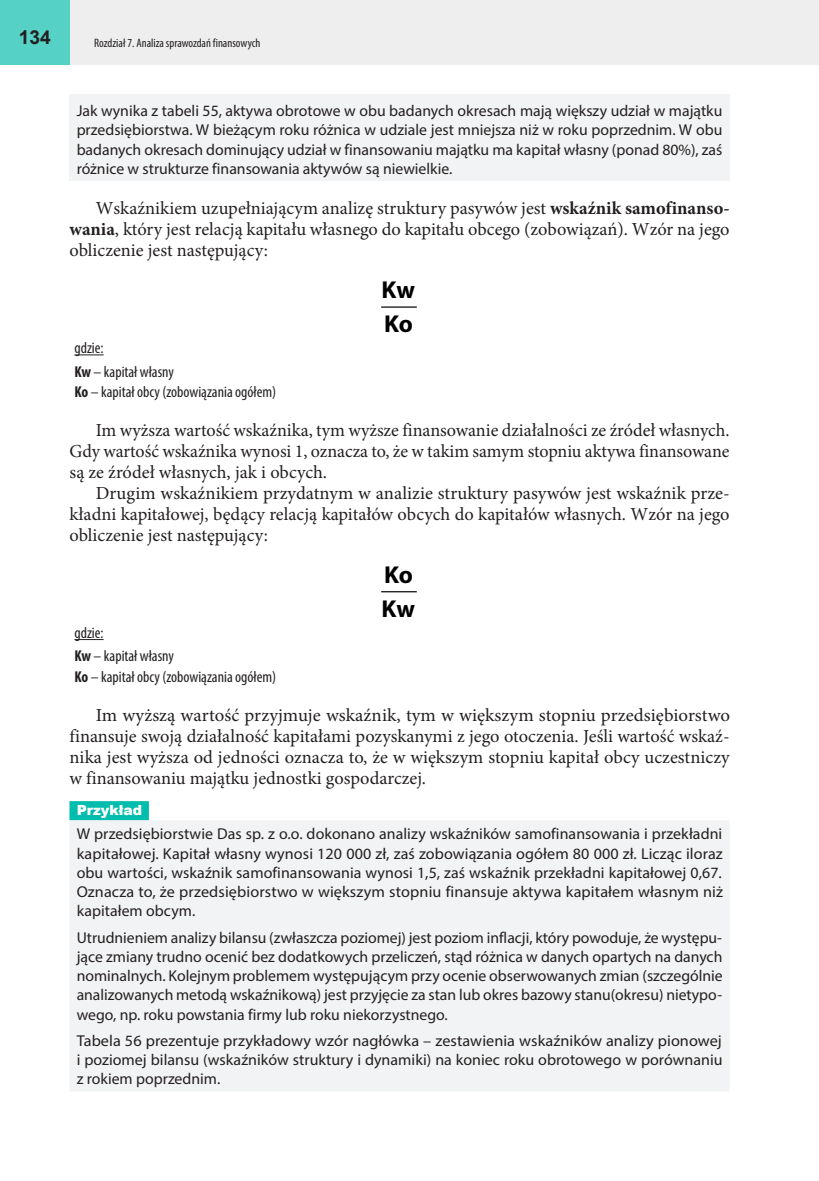
<style>
.page{position:relative;width:819px;height:1181px;background:#fff}
.page>*{position:absolute;margin:0;border:0;box-sizing:border-box;transform-origin:0 0}
.t1{font:700 24.5px/34.3px "Myriad Pro";letter-spacing:-.005em;color:#000}
.t2{font:700 19.25px "Arial";color:#231f20}
.t3{font:18.38px/21px "Minion Pro";color:#231f20;text-align:justify}
.t4{font:15.75px/19.2px "Myriad Pro";color:#231f20;text-align:justify}
.t5{font:condensed 15.75px/23.1px "Myriad Pro";color:#231f20}
.t6{font:900 14px "Arial";color:#fff}
.t7{font:condensed 12.25px "Myriad Pro";color:#231f20}
.s1{font-weight:700}
</style>
<div class="page">
<div style="left:69px;top:801px;width:80px;height:19px;background:#00bdad"></div>
<div style="left:69px;top:94px;width:660px;height:87px;background:#f2f3f4"></div>
<hr style="left:381px;top:306px;width:36px;height:2px;background:#000">
<hr style="left:74px;top:354px;width:30px;height:1px;background:#231f20">
<hr style="left:381px;top:591px;width:36px;height:1px;background:#000">
<hr style="left:74px;top:639px;width:30px;height:1px;background:#231f20">
<div style="left:69px;top:820px;width:660px;height:271px;background:#f2f3f4"></div>
<div style="left:0;top:0;width:819px;height:64px;background:#eeeeef"></div>
<div style="left:0;top:0;width:69px;height:64px;background:#56d1c5"></div>
<p class="t2" style="left:19px;top:24px;width:34px">134</p>
<p class="t7" style="left:94px;top:35px;width:168px">Rozdział 7. Analiza sprawozdań finansowych</p>
<p class="t4" style="left:77px;top:101px;width:647px">Jak wynika z tabeli 55, aktywa obrotowe w obu badanych okresach mają większy udział w majątku przedsiębiorstwa. W bieżącym roku różnica w udziale jest mniejsza niż w roku poprzednim. W obu badanych okresach dominujący udział w finansowaniu majątku ma kapitał własny (ponad 80%), zaś różnice w strukturze finansowania aktywów są niewielkie.</p>
<p class="t3" style="left:69px;top:198px;width:661px;text-indent:26px">Wskaźnikiem uzupełniającym analizę struktury pasywów jest <span class="s1">wskaźnik samofinanso&shy;wania</span>, który jest relacją kapitału własnego do kapitału obcego (zobowiązań). Wzór na jego obliczenie jest następujący:</p>
<h1 class="t1" style="left:381px;top:272px;width:35px">Kw<br>Ko</h1>
<p class="t5" style="left:74px;top:336px;width:101px">gdzie:<br><span class="s1">Kw</span> – kapitał własny</p>
<p class="t5" style="left:74px;top:380px;width:203px"><span class="s1">Ko</span> – kapitał obcy (zobowiązania ogółem)</p>
<p class="t3" style="left:69px;top:420px;width:661px;text-indent:26px">Im wyższa wartość wskaźnika, tym wyższe finansowanie działalności ze źródeł własnych.<br>Gdy wartość wskaźnika wynosi 1, oznacza to, że w takim samym stopniu aktywa finansowane są ze źródeł własnych, jak i obcych.</p>
<p class="t3" style="left:69px;top:483px;width:661px;text-indent:26px">Drugim wskaźnikiem przydatnym w analizie struktury pasywów jest wskaźnik prze&shy;kładni kapitałowej, będący relacją kapitałów obcych do kapitałów własnych. Wzór na jego obliczenie jest następujący:</p>
<h1 class="t1" style="left:381px;top:556px;width:35px">Ko<br>Kw</h1>
<p class="t5" style="left:74px;top:621px;width:101px">gdzie:<br><span class="s1">Kw</span> – kapitał własny</p>
<p class="t5" style="left:74px;top:665px;width:203px"><span class="s1">Ko</span> – kapitał obcy (zobowiązania ogółem)</p>
<p class="t3" style="left:69px;top:704px;width:662px;text-indent:26px">Im wyższą wartość przyjmuje wskaźnik, tym w większym stopniu przedsiębiorstwo finansuje swoją działalność kapitałami pozyskanymi z jego otoczenia. Jeśli wartość wskaź&shy;nika jest wyższa od jedności oznacza to, że w większym stopniu kapitał obcy uczestniczy w finansowaniu majątku jednostki gospodarczej.</p>
<p class="t6" style="left:77px;top:800px;width:67px">Przykład</p>
<p class="t4" style="left:77px;top:824px;width:647px">W przedsiębiorstwie Das sp. z o.o. dokonano analizy wskaźników samofinansowania i przekładni kapitałowej. Kapitał własny wynosi 120 000 zł, zaś zobowiązania ogółem 80 000 zł. Licząc iloraz obu wartości, wskaźnik samofinansowania wynosi 1,5, zaś wskaźnik przekładni kapitałowej 0,67.<br>Oznacza to, że przedsiębiorstwo w większym stopniu finansuje aktywa kapitałem własnym niż kapitałem obcym.</p>
<p class="t4" style="left:77px;top:927px;width:647px">Utrudnieniem analizy bilansu (zwłaszcza poziomej) jest poziom inflacji, który powoduje, że występu&shy;jące zmiany trudno ocenić bez dodatkowych przeliczeń, stąd różnica w danych opartych na danych nominalnych. Kolejnym problemem występującym przy ocenie obserwowanych zmian (szczególnie analizowanych metodą wskaźnikową) jest przyjęcie za stan lub okres bazowy stanu(okresu) nietypo&shy;wego, np. roku powstania firmy lub roku niekorzystnego.</p>
<p class="t4" style="left:77px;top:1030px;width:647px">Tabela 56 prezentuje przykładowy wzór nagłówka – zestawienia wskaźników analizy pionowej i poziomej bilansu (wskaźników struktury i dynamiki) na koniec roku obrotowego w porównaniu z rokiem poprzednim.</p>
</div>
